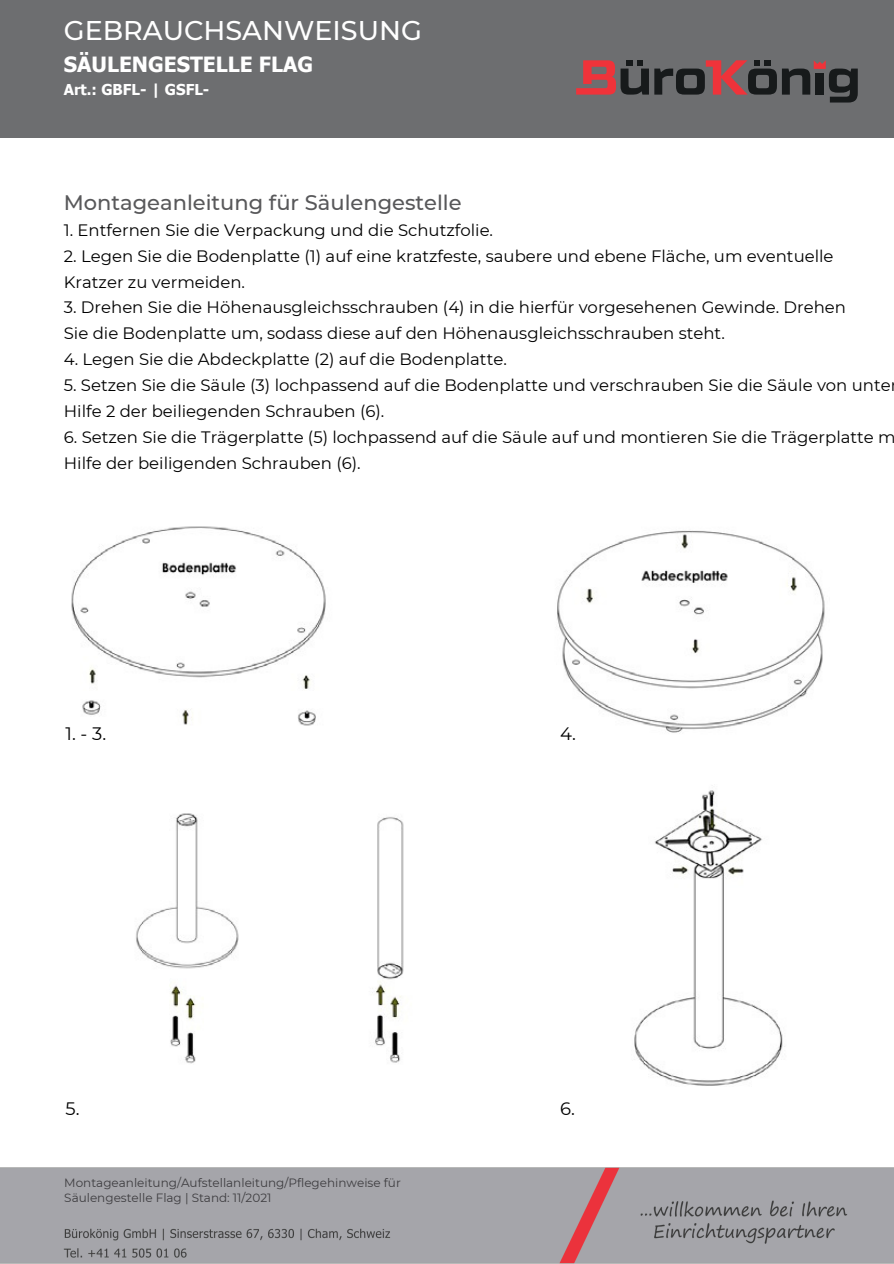
<style>
.page{position:relative;width:894px;height:1264px;background:#fff}
.page>*{position:absolute;margin:0;border:0;box-sizing:border-box;transform-origin:0 0}
.t1{font:500 27px "Montserrat";color:#fff}
.t2{font:500 21px "Montserrat";color:#58585a}
.t3{font:700 21px "Tahoma";color:#fff}
.t4{font:18px "Montserrat";color:#000}
.t5{font:16.5px/25.8px "Montserrat";color:#000}
.t6{font:700 15px "Tahoma";color:#fff}
.t7{font:12px "Montserrat";color:#3e3d40}
</style>
<div class="page">
<img style="left:0;top:1167px;width:893px;height:96px">
<div style="left:0;top:0;width:893px;height:137px;background:#6d6e70"></div>
<svg style="left:576px;top:60px;width:72px;height:35px"></svg>
<svg style="left:654px;top:60px;width:203px;height:42px"></svg>
<img style="left:71px;top:526px;width:255px;height:200px">
<img style="left:557px;top:530px;width:268px;height:203px">
<img style="left:136px;top:813px;width:268px;height:251px">
<img style="left:634px;top:790px;width:151px;height:296px">
<h2 class="t1" style="left:64px;top:14px;width:359px">GEBRAUCHSANWEISUNG</h2>
<h2 class="t3" style="left:64px;top:51px;width:251px">SÄULENGESTELLE FLAG</h2>
<h2 class="t6" style="left:64px;top:80px;width:147px">Art.: GBFL- | GSFL-</h2>
<p class="t2" style="left:64px;top:189px;width:399px">Montageanleitung für Säulengestelle</p>
<p class="t5" style="left:64px;top:217px;width:430px">1. Entfernen Sie die Verpackung und die Schutzfolie.</p>
<p class="t5" style="left:64px;top:243px;width:771px">2. Legen Sie die Bodenplatte (1) auf ei ne kratzfeste, saubere und ebene Fläche, um eventuelle<br>Kratzer zu vermeiden.</p>
<p class="t5" style="left:64px;top:294px;width:783px">3. Drehen Sie die Höhenausgleichsschrauben (4) i n die hierfür vorgesehenen Gewi nde. Drehen<br>Sie die Bodenplatte um, sodass diese auf den Höhenausgleichsschrauben steht.</p>
<p class="t5" style="left:64px;top:346px;width:444px">4. Legen Sie die Abdeckplatte (2) auf die Bodenplatte.</p>
<p class="t5" style="left:64px;top:372px;width:828px">5. Setzen Sie die Säule (3) lochpassend auf die Bodenplatte und verschrauben Sie die Säule von unte<br>Hi lfe 2 der bei liegenden Schrauben (6).</p>
<p class="t5" style="left:64px;top:424px;width:833px">6. Setzen Sie die Trägerplatte (5) lochpassend auf die Säule auf und montieren Sie die Trägerplatte m<br>Hi lfe der bei ligenden Schrauben (6).</p>
<p class="t4" style="left:66px;top:722px;width:42px">1. - 3.</p>
<p class="t4" style="left:560px;top:722px;width:17px">4.</p>
<p class="t4" style="left:66px;top:1097px;width:16px">5.</p>
<p class="t7" style="left:64px;top:1175px;width:338px">Montageanleitung/Aufstellanleitung/Pflegehi nweise für</p>
<h2 class="t7" style="left:64px;top:1189px;width:209px">Säulengestelle Flag | Stand: 11/2021</h2>
<p class="t4" style="left:560px;top:1097px;width:16px">6.</p>
</div>
